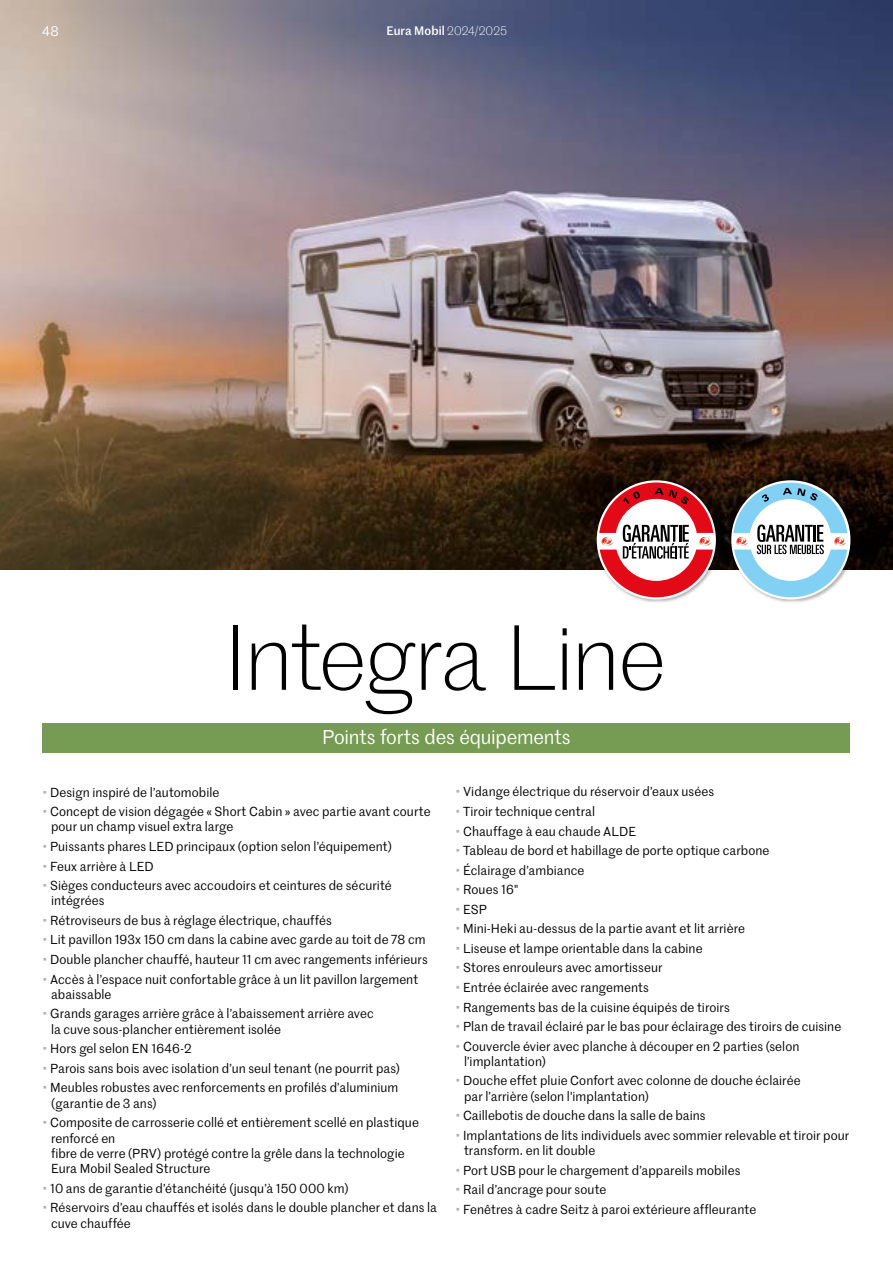
<style>
.page{position:relative;width:893px;height:1263px;background:#fff}
.page>*{position:absolute;margin:0;border:0;box-sizing:border-box;transform-origin:0 0}
.t1{font:300 90px "Marr Sans";letter-spacing:-.03em;color:#000}
.t2{font:19.5px "Marr Sans";letter-spacing:-.01em;color:#fff}
.t3{font:13.5px "Marr Sans";color:#fff}
.t4{font:12.75px/15.3px "Marr Sans";letter-spacing:.005em;color:#000}
.t5{font:500 12px "Marr Sans";letter-spacing:.01em;color:#fff}
.s1{font-weight:300}
.s2{color:#b3b2b2}
</style>
<div class="page">
<img style="left:0;top:0;width:893px;height:570px">
<div style="left:730px;top:479px;width:125px;height:125px;background:#000;opacity:.3"></div>
<div style="left:596px;top:479px;width:124px;height:125px;background:#000;opacity:.3"></div>
<div style="left:43px;top:723px;width:807px;height:30px;background:#769b52"></div>
<svg style="left:733px;top:483px;width:114px;height:114px"></svg>
<svg style="left:599px;top:482px;width:114px;height:115px"></svg>
<p class="t3" style="left:42px;top:22px;width:18px">48</p>
<p class="t5" style="left:386px;top:22px;width:122px">Eura Mobil <span class="s1">2024/2025</span></p>
<h1 class="t1" style="left:225px;top:595px;width:443px">Integra Line</h1>
<h2 class="t2" style="left:322px;top:723px;width:250px">Points forts des équipements</h2>
<p class="t4" style="left:43px;top:784px;width:178px"><span class="s2">•</span> Design inspiré de l’automobile</p>
<p class="t4" style="left:51px;top:803px;width:381px;text-indent:-9px"><span class="s2">•</span> Concept de vision dégagée « Short Cabin » avec partie avant courte pour un champ visuel extra large</p>
<p class="t4" style="left:43px;top:838px;width:351px"><span class="s2">•</span> Puissants phares LED principaux (option selon l’équipement)</p>
<p class="t4" style="left:43px;top:858px;width:113px"><span class="s2">•</span> Feux arrière à LED</p>
<p class="t4" style="left:51px;top:877px;width:342px;text-indent:-9px"><span class="s2">•</span> Sièges conducteurs avec accoudoirs et ceintures de sécurité intégrées</p>
<p class="t4" style="left:43px;top:912px;width:291px"><span class="s2">•</span> Rétroviseurs de bus à réglage électrique, chauffés</p>
<p class="t4" style="left:43px;top:932px;width:385px"><span class="s2">•</span> Lit pavillon 193x 150 cm dans la cabine avec garde au toit de 78 cm</p>
<p class="t4" style="left:43px;top:951px;width:387px"><span class="s2">•</span> Double plancher chauffé, hauteur 11 cm avec rangements inférieurs</p>
<p class="t4" style="left:51px;top:971px;width:369px;text-indent:-9px"><span class="s2">•</span> Accès à l’espace nuit confortable grâce à un lit pavillon largement abaissable</p>
<p class="t4" style="left:51px;top:1006px;width:324px;text-indent:-9px"><span class="s2">•</span> Grands garages arrière grâce à l’abaissement arrière avec la cuve sous-plancher entièrement isolée</p>
<p class="t4" style="left:43px;top:1040px;width:151px"><span class="s2">•</span> Hors gel selon EN 1646-2</p>
<p class="t4" style="left:43px;top:1060px;width:359px"><span class="s2">•</span> Parois sans bois avec isolation d’un seul tenant (ne pourrit pas)</p>
<p class="t4" style="left:51px;top:1079px;width:349px;text-indent:-9px"><span class="s2">•</span> Meubles robustes avec renforcements en profilés d’aluminium (garantie de 3 ans)</p>
<p class="t4" style="left:51px;top:1114px;width:369px;text-indent:-9px"><span class="s2">•</span> Composite de carrosserie collé et entièrement scellé en plastique renforcé en<br>fibre de verre (PRV) protégé contre la grêle dans la technologie Eura Mobil Sealed Structure</p>
<p class="t4" style="left:43px;top:1180px;width:308px"><span class="s2">•</span> 10 ans de garantie d’étanchéité (jusqu’à 150 000 km)</p>
<p class="t4" style="left:51px;top:1199px;width:387px;text-indent:-9px"><span class="s2">•</span> Réservoirs d’eau chauffés et isolés dans le double plancher et dans la cuve chauffée</p>
<p class="t4" style="left:455px;top:784px;width:260px"><span class="s2">•</span> Vidange électrique du réservoir d’eaux usées</p>
<p class="t4" style="left:455px;top:803px;width:141px"><span class="s2">•</span> Tiroir technique central</p>
<p class="t4" style="left:455px;top:823px;width:182px"><span class="s2">•</span> Chauffage à eau chaude ALDE</p>
<p class="t4" style="left:455px;top:842px;width:315px"><span class="s2">•</span> Tableau de bord et habillage de porte optique carbone</p>
<p class="t4" style="left:455px;top:862px;width:131px"><span class="s2">•</span> Éclairage d’ambiance</p>
<p class="t4" style="left:455px;top:881px;width:64px"><span class="s2">•</span> Roues 16"</p>
<p class="t4" style="left:455px;top:901px;width:33px"><span class="s2">•</span> ESP</p>
<p class="t4" style="left:455px;top:920px;width:291px"><span class="s2">•</span> Mini-Heki au-dessus de la partie avant et lit arrière</p>
<p class="t4" style="left:455px;top:940px;width:249px"><span class="s2">•</span> Liseuse et lampe orientable dans la cabine</p>
<p class="t4" style="left:455px;top:960px;width:208px"><span class="s2">•</span> Stores enrouleurs avec amortisseur</p>
<p class="t4" style="left:455px;top:979px;width:195px"><span class="s2">•</span> Entrée éclairée avec rangements</p>
<p class="t4" style="left:455px;top:999px;width:276px"><span class="s2">•</span> Rangements bas de la cuisine équipés de tiroirs</p>
<p class="t4" style="left:455px;top:1018px;width:387px"><span class="s2">•</span> Plan de travail éclairé par le bas pour éclairage des tiroirs de cuisine</p>
<p class="t4" style="left:464px;top:1038px;width:337px;text-indent:-9px"><span class="s2">•</span> Couvercle évier avec planche à découper en 2 parties (selon l’implantation)</p>
<p class="t4" style="left:464px;top:1073px;width:338px;text-indent:-9px"><span class="s2">•</span> Douche effet pluie Confort avec colonne de douche éclairée par l’arrière (selon l'implantation)</p>
<p class="t4" style="left:455px;top:1107px;width:252px"><span class="s2">•</span> Caillebotis de douche dans la salle de bains</p>
<p class="t4" style="left:464px;top:1127px;width:387px;text-indent:-9px"><span class="s2">•</span> Implantations de lits individuels avec sommier relevable et tiroir pour transform. en lit double</p>
<p class="t4" style="left:455px;top:1162px;width:286px"><span class="s2">•</span> Port USB pour le chargement d’appareils mobiles</p>
<p class="t4" style="left:455px;top:1181px;width:152px"><span class="s2">•</span> Rail d’ancrage pour soute</p>
<p class="t4" style="left:455px;top:1201px;width:302px"><span class="s2">•</span> Fenêtres à cadre Seitz à paroi extérieure affleurante</p>
</div>
